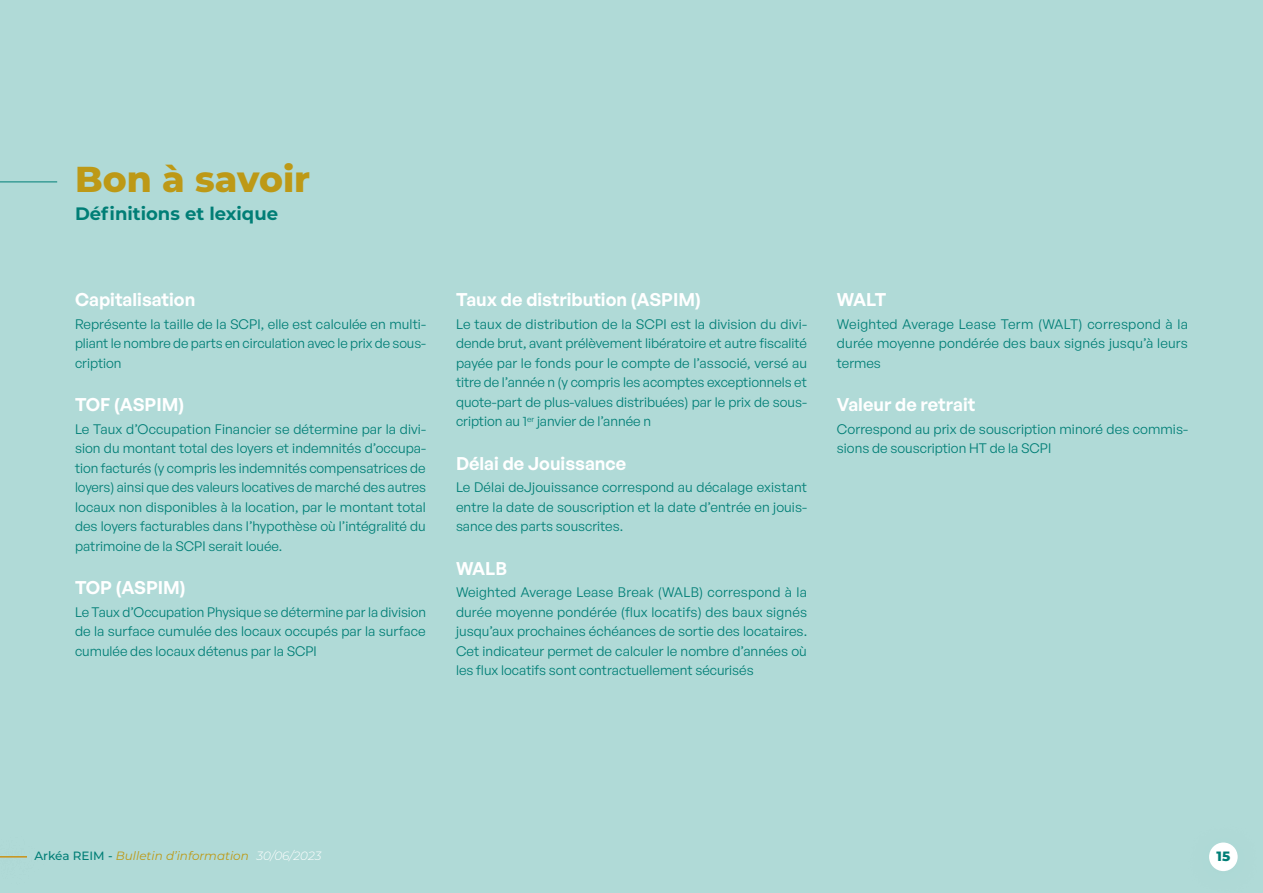
<style>
.page{position:relative;width:1263px;height:893px;background:#b0dad7}
.page>*{position:absolute;margin:0;border:0;box-sizing:border-box;transform-origin:0 0}
.t1{font:800 36px "Montserrat";color:#bd9916}
.t2{font:600 18px "General Sans";color:#fff}
.t3{font:700 18px "Montserrat";color:#007e76}
.t4{font:13.5px/19.5px "General Sans";color:#007e76;text-align:justify}
.t5{font:800 13.5px "Montserrat";color:#007e76}
.t6{font:italic 12px "Montserrat";color:#bd9916}
.s1{font-weight:500;font-style:normal;color:#007e76}
.s2{font-weight:300;color:#fff}
</style>
<div class="page">
<div style="left:1209px;top:842px;width:29px;height:29px;background:#fff;border-radius:50%"></div>
<svg style="left:0;top:856px;width:27px;height:1px"></svg>
<hr style="left:0;top:182px;width:57px;height:1px;background:#007e76">
<h1 class="t1" style="left:75px;top:153px;width:237px">Bon à savoir</h1>
<h2 class="t3" style="left:75px;top:201px;width:205px">Définitions et lexique</h2>
<h2 class="t2" style="left:75px;top:288px;width:122px">Capitalisation</h2>
<p class="t4" style="left:75px;top:314px;width:352px">Représente la taille de la SCPI, elle est calculée en multi&shy;pliant le nombre de parts en circulation avec le prix de sous&shy;cription</p>
<h2 class="t2" style="left:75px;top:393px;width:111px">TOF (ASPIM)</h2>
<p class="t4" style="left:75px;top:419px;width:353px">Le Taux d’Occupation Financier se détermine par la divi&shy;sion du montant total des loyers et indemnités d’occupa&shy;tion facturés (y compris les indemnités compensatrices de loyers) ainsi que des valeurs locatives de marché des autres locaux non disponibles à la location, par le montant total des loyers facturables dans l’hypothèse où l’intégralité du patrimoine de la SCPI serait louée.</p>
<h2 class="t2" style="left:75px;top:576px;width:112px">TOP (ASPIM)</h2>
<p class="t4" style="left:75px;top:602px;width:353px">Le Taux d’Occupation Physique se détermine par la division de la surface cumulée des locaux occupés par la surface cumulée des locaux détenus par la SCPI</p>
<h2 class="t2" style="left:456px;top:288px;width:246px">Taux de distribution (ASPIM)</h2>
<p class="t4" style="left:456px;top:314px;width:353px">Le taux de distribution de la SCPI est la division du divi&shy;dende brut, avant prélèvement libératoire et autre fiscalité payée par le fonds pour le compte de l’associé, versé au titre de l’année n (y compris les acomptes exceptionnels et quote-part de plus-values distribuées) par le prix de sous&shy;cription au 1<sup>er</sup> janvier de l’année n</p>
<h2 class="t2" style="left:456px;top:452px;width:172px">Délai de Jouissance</h2>
<p class="t4" style="left:456px;top:477px;width:353px">Le Délai deJjouissance correspond au décalage existant entre la date de souscription et la date d’entrée en jouis&shy;sance des parts souscrites.</p>
<h2 class="t2" style="left:456px;top:557px;width:53px">WALB</h2>
<p class="t4" style="left:456px;top:582px;width:353px">Weighted Average Lease Break (WALB) correspond à la durée moyenne pondérée (flux locatifs) des baux signés jusqu’aux prochaines échéances de sortie des locataires.<br>Cet indicateur permet de calculer le nombre d’années où les flux locatifs sont contractuellement sécurisés</p>
<h2 class="t2" style="left:837px;top:288px;width:51px">WALT</h2>
<p class="t4" style="left:837px;top:314px;width:352px">Weighted Average Lease Term (WALT) correspond à la durée moyenne pondérée des baux signés jusqu’à leurs termes</p>
<h2 class="t2" style="left:837px;top:393px;width:140px">Valeur de retrait</h2>
<p class="t4" style="left:837px;top:419px;width:352px">Correspond au prix de souscription minoré des commis&shy;sions de souscription HT de la SCPI</p>
<p class="t6" style="left:34px;top:848px;width:288px"><span class="s1">Arkéa REIM -</span> Bulletin d’information <span class="s2">30/06/2023</span></p>
<p class="t5" style="left:1216px;top:846px;width:15px">15</p>
</div>
